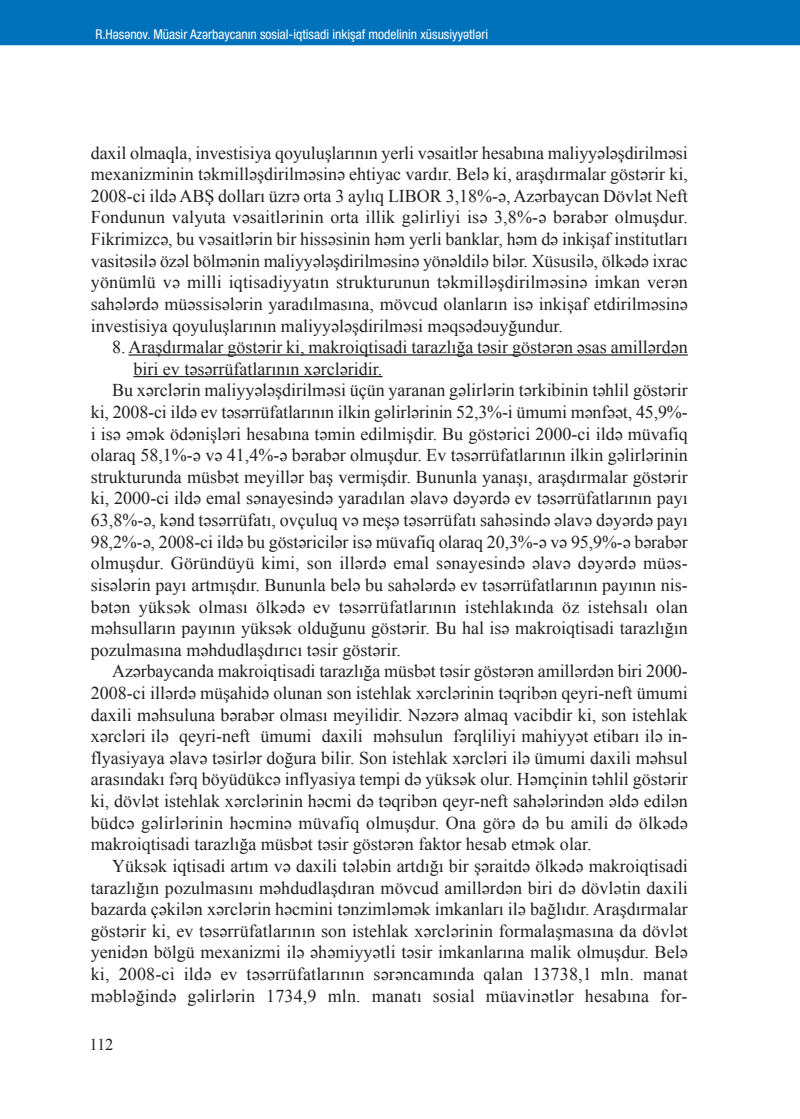
<style>
.page{position:relative;width:800px;height:1119px;background:#fff}
.page>*{position:absolute;margin:0;border:0;box-sizing:border-box;transform-origin:0 0}
.t1{font:18px/21.6px "Times New Roman";color:#231f20;text-align:justify}
.t2{font:16.5px "Times New Roman";color:#231f20}
.t3{font:condensed 13.5px "Az Helvetica Neue";color:#fff}
</style>
<div class="page">
<div style="left:0;top:0;width:799px;height:45px;background:#0072bc"></div>
<hr style="left:128px;top:354px;width:559px;height:1px;background:#231f20">
<hr style="left:133px;top:376px;width:249px;height:1px;background:#231f20">
<p class="t3" style="left:95px;top:29px;width:394px">R.Həsənov. Müasir Azərbaycanın sosial-iqtisadi inkişaf modelinin xüsusiyyətləri</p>
<p class="t1" style="left:91px;top:142px;width:598px">daxil olmaqla, investisiya qoyuluşlarının yerli vəsaitlər hesabına maliyyələşdirilməsi mexanizminin təkmilləşdirilməsinə ehtiyac vardır. Belə ki, araşdırmalar göstərir ki, 2008-ci ildə ABŞ dolları üzrə orta 3 aylıq LIBOR 3,18%-ə, Azərbaycan Dövlət Neft Fondunun valyuta vəsaitlərinin orta illik gəlirliyi isə 3,8%-ə bərabər olmuşdur.<br>Fikrimizcə, bu vəsaitlərin bir hissəsinin həm yerli banklar, həm də inkişaf institutları vasitəsilə özəl bölmənin maliyyələşdirilməsinə yönəldilə bilər. Xüsusilə, ölkədə ixrac yönümlü və milli iqtisadiyyatın strukturunun təkmilləşdirilməsinə imkan verən sahələrdə müəssisələrin yaradılmasına, mövcud olanların isə inkişaf etdirilməsinə investisiya qoyuluşlarının maliyyələşdirilməsi məqsədəuyğundur.</p>
<p class="t1" style="left:112px;top:336px;width:577px">8. Araşdırmalar göstərir ki, makroiqtisadi tarazlığa təsir göstərən əsas amillərdən</p>
<p class="t1" style="left:133px;top:358px;width:250px">biri ev təsərrüfatlarının xərcləridir.</p>
<p class="t1" style="left:112px;top:379px;width:577px">Bu xərclərin maliyyələşdirilməsi üçün yaranan gəlirlərin tərkibinin təhlil göstərir</p>
<p class="t1" style="left:91px;top:401px;width:598px">ki, 2008-ci ildə ev təsərrüfatlarının ilkin gəlirlərinin 52,3%-i ümumi mənfəət, 45,9%-</p>
<p class="t1" style="left:91px;top:422px;width:598px">i isə əmək ödənişləri hesabına təmin edilmişdir. Bu göstərici 2000-ci ildə müvafiq</p>
<p class="t1" style="left:91px;top:444px;width:598px">olaraq 58,1%-ə və 41,4%-ə bərabər olmuşdur. Ev təsərrüfatlarının ilkin gəlirlərinin</p>
<p class="t1" style="left:91px;top:466px;width:598px">strukturunda müsbət meyillər baş vermişdir. Bununla yanaşı, araşdırmalar göstərir</p>
<p class="t1" style="left:91px;top:487px;width:598px">ki, 2000-ci ildə emal sənayesində yaradılan əlavə dəyərdə ev təsərrüfatlarının payı</p>
<p class="t1" style="left:91px;top:509px;width:598px">63,8%-ə, kənd təsərrüfatı, ovçuluq və meşə təsərrüfatı sahəsində əlavə dəyərdə payı</p>
<p class="t1" style="left:91px;top:530px;width:598px">98,2%-ə, 2008-ci ildə bu göstəricilər isə müvafiq olaraq 20,3%-ə və 95,9%-ə bərabər</p>
<p class="t1" style="left:91px;top:552px;width:598px">olmuşdur. Göründüyü kimi, son illərdə emal sənayesində əlavə dəyərdə müəs-</p>
<p class="t1" style="left:91px;top:574px;width:598px">sisələrin payı artmışdır. Bununla belə bu sahələrdə ev təsərrüfatlarının payının nis-</p>
<p class="t1" style="left:91px;top:595px;width:598px">bətən yüksək olması ölkədə ev təsərrüfatlarının istehlakında öz istehsalı olan</p>
<p class="t1" style="left:91px;top:617px;width:598px">məhsulların payının yüksək olduğunu göstərir. Bu hal isə makroiqtisadi tarazlığın</p>
<p class="t1" style="left:91px;top:638px;width:311px">pozulmasına məhdudlaşdırıcı təsir göstərir.</p>
<p class="t1" style="left:112px;top:660px;width:577px">Azərbaycanda makroiqtisadi tarazlığa müsbət təsir göstərən amillərdən biri 2000-</p>
<p class="t1" style="left:91px;top:682px;width:598px">2008-ci illərdə müşahidə olunan son istehlak xərclərinin təqribən qeyri-neft ümumi</p>
<p class="t1" style="left:91px;top:703px;width:598px">daxili məhsuluna bərabər olması meyilidir. Nəzərə almaq vacibdir ki, son istehlak</p>
<p class="t1" style="left:91px;top:725px;width:598px">xərcləri ilə qeyri-neft ümumi daxili məhsulun fərqliliyi mahiyyət etibarı ilə in-</p>
<p class="t1" style="left:91px;top:746px;width:598px">flyasiyaya əlavə təsirlər doğura bilir. Son istehlak xərcləri ilə ümumi daxili məhsul</p>
<p class="t1" style="left:91px;top:768px;width:598px">arasındakı fərq böyüdükcə inflyasiya tempi də yüksək olur. Həmçinin təhlil göstərir</p>
<p class="t1" style="left:91px;top:790px;width:598px">ki, dövlət istehlak xərclərinin həcmi də təqribən qeyr-neft sahələrindən əldə edilən</p>
<p class="t1" style="left:91px;top:811px;width:598px">büdcə gəlirlərinin həcminə müvafiq olmuşdur. Ona görə də bu amili də ölkədə</p>
<p class="t1" style="left:91px;top:833px;width:502px">makroiqtisadi tarazlığa müsbət təsir göstərən faktor hesab etmək olar.</p>
<p class="t1" style="left:112px;top:854px;width:577px">Yüksək iqtisadi artım və daxili tələbin artdığı bir şəraitdə ölkədə makroiqtisadi</p>
<p class="t1" style="left:91px;top:876px;width:598px">tarazlığın pozulmasını məhdudlaşdıran mövcud amillərdən biri də dövlətin daxili</p>
<p class="t1" style="left:91px;top:898px;width:598px">bazarda çəkilən xərclərin həcmini tənzimləmək imkanları ilə bağlıdır. Araşdırmalar</p>
<p class="t1" style="left:91px;top:919px;width:598px">göstərir ki, ev təsərrüfatlarının son istehlak xərclərinin formalaşmasına da dövlət</p>
<p class="t1" style="left:91px;top:941px;width:598px">yenidən bölgü mexanizmi ilə əhəmiyyətli təsir imkanlarına malik olmuşdur. Belə</p>
<p class="t1" style="left:91px;top:962px;width:598px">ki, 2008-ci ildə ev təsərrüfatlarının sərəncamında qalan 13738,1 mln. manat</p>
<p class="t1" style="left:91px;top:984px;width:598px">məbləğində gəlirlərin 1734,9 mln. manatı sosial müavinətlər hesabına for-</p>
<p class="t2" style="left:89px;top:1034px;width:26px">112</p>
</div>
